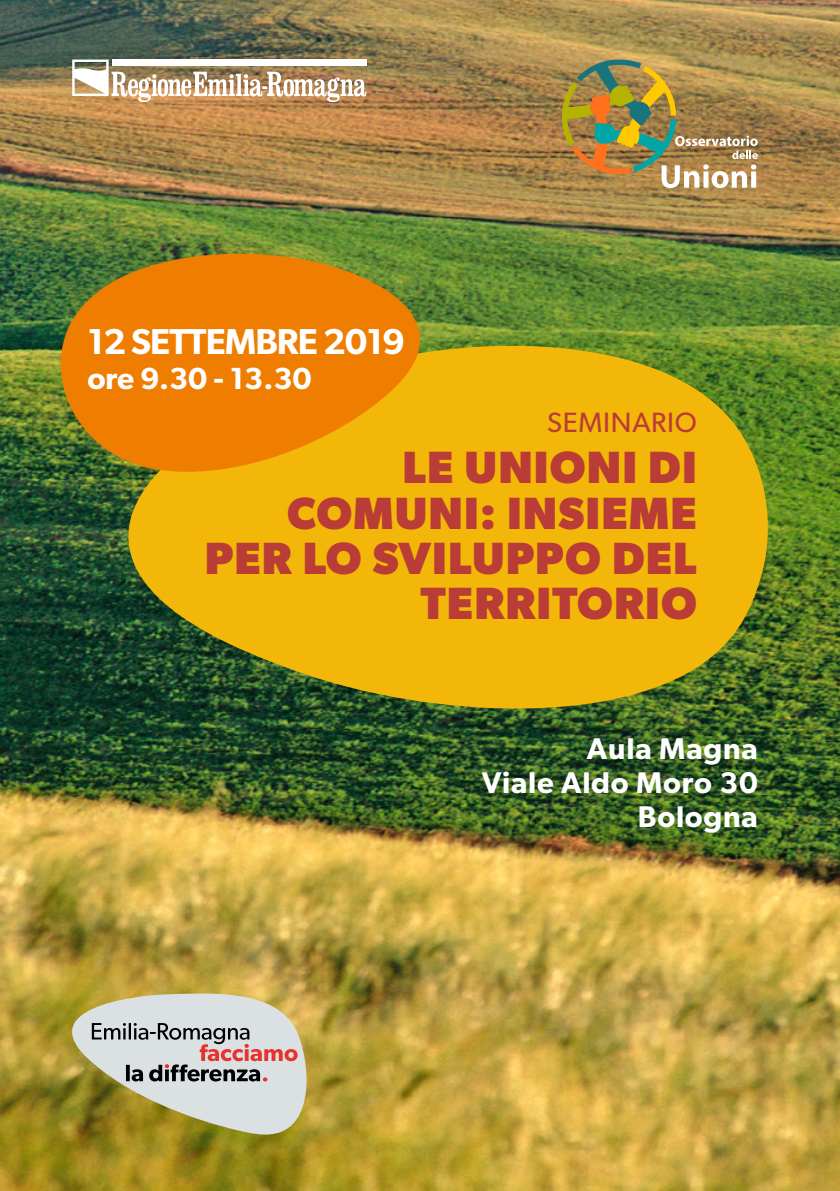
<style>
.page{position:relative;width:840px;height:1191px;background:#fff}
.page>*{position:absolute;margin:0;border:0;box-sizing:border-box;transform-origin:0 0}
.t1{font:700 45.2px/45.2px "Gibson";letter-spacing:.025em;color:#ba3c36;text-align:right}
.t2{font:600 36px "Gibson";letter-spacing:-.025em;color:#fff}
.t3{font:600 30.6px "Gibson";color:#fff}
.t4{font:600 30px/34px "Gibson";letter-spacing:.025em;color:#fff;text-align:right}
.t5{font:28px "Gibson";letter-spacing:.025em;color:#ba3c36}
</style>
<div class="page">
<img style="left:0;top:0;width:839px;height:1191px">
<img style="left:72px;top:60px;width:294px;height:42px">
<svg style="left:123px;top:321px;width:654px;height:408px;background:#c0a010"></svg>
<svg style="left:32px;top:245px;width:425px;height:239px;background:#c5840e"></svg>
<svg style="left:36px;top:988px;width:281px;height:147px;background:#bab179"></svg>
<svg style="left:92px;top:1023px;width:205px;height:58px;background:#b7afaf"></svg>
<img style="left:561px;top:59px;width:196px;height:129px">
<svg style="left:750px;top:171px;width:5px;height:17px"></svg>
<p class="t2" style="left:87px;top:320px;width:319px">12 SETTEMBRE 2019</p>
<p class="t3" style="left:87px;top:360px;width:226px">ore 9.30 - 13.30</p>
<p class="t5" style="left:547px;top:405px;width:151px">SEMINARIO</p>
<p class="t1" style="left:205px;top:444px;width:493px">LE UNIONI DI<br>COMUNI: INSIEME<br>PER LO SVILUPPO DEL<br>TERRITORIO</p>
<p class="t4" style="left:481px;top:731px;width:277px">Aula Magna<br>Viale Aldo Moro 30<br>Bologna</p>
</div>
